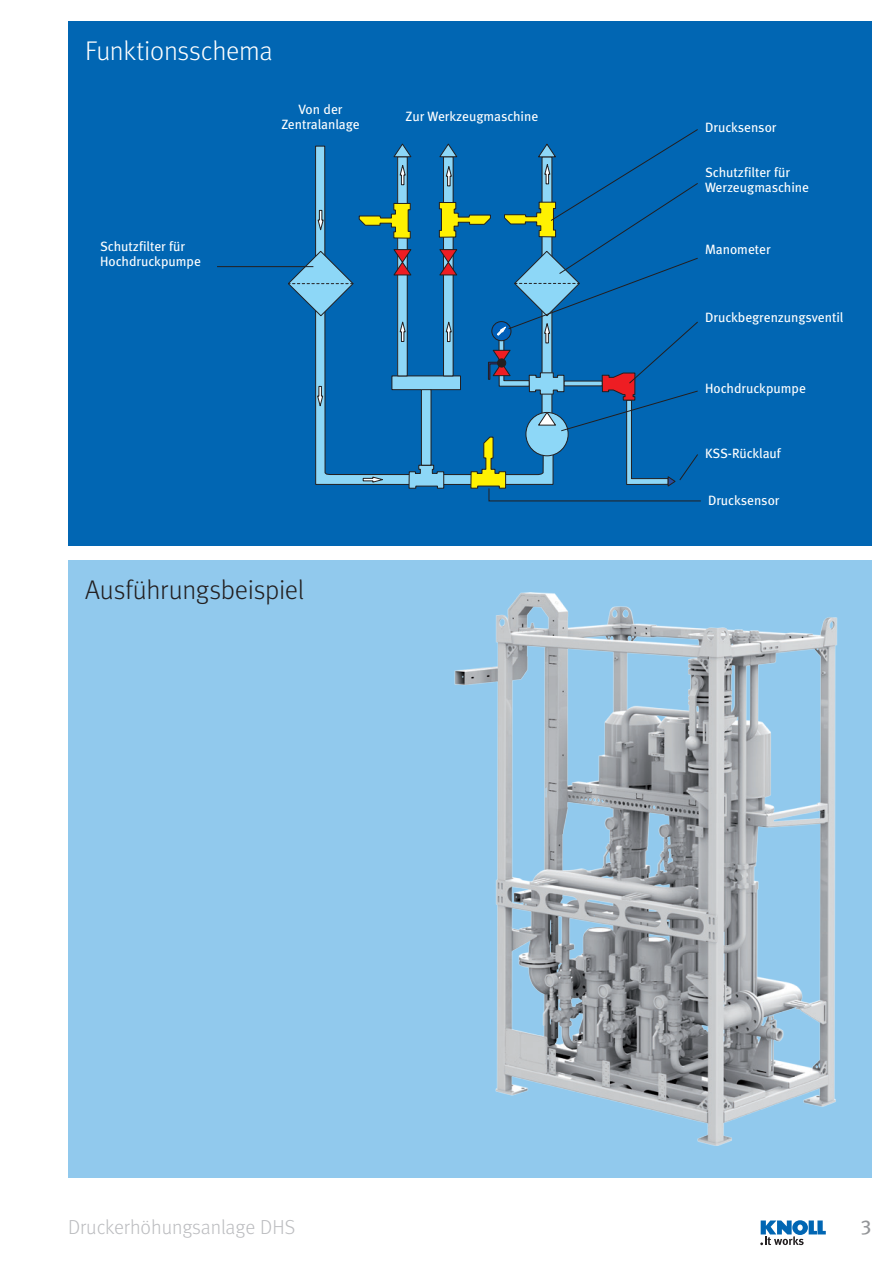
<style>
.page{position:relative;width:893px;height:1263px;background:#fff}
.page>*{position:absolute;margin:0;border:0;box-sizing:border-box;transform-origin:0 0}
.t1{font:27px "Meta Light LF";letter-spacing:-.01em;color:#231f20}
.t2{font:27px "Meta Light LF";letter-spacing:-.01em;color:#fff}
.t3{font:20.25px "Meta Light LF";color:#bcbdc0}
.t4{font:20.25px "Meta Book LF";color:#939598}
.t5{font:13.5px/15px "Meta Book LF";color:#fff}
</style>
<div class="page">
<div style="left:68px;top:21px;width:804px;height:525px;background:#0166b3"></div>
<div style="left:68px;top:561px;width:804px;height:617px;background:#91c9ed"></div>
<svg style="left:315px;top:146px;width:44px;height:339px"></svg>
<svg style="left:318px;top:210px;width:5px;height:21px"></svg>
<svg style="left:317px;top:386px;width:6px;height:21px"></svg>
<svg style="left:288px;top:251px;width:65px;height:65px"></svg>
<hr style="left:217px;top:266px;width:96px;height:1px;background:#231f20">
<svg style="left:359px;top:129px;width:342px;height:373px"></svg>
<img style="left:454px;top:593px;width:384px;height:553px">
<svg style="left:760px;top:1220px;width:66px;height:25px"></svg>
<p class="t2" style="left:85px;top:35px;width:189px">Funktionsschema</p>
<p class="t5" style="left:299px;top:102px;width:45px">Von der</p>
<p class="t5" style="left:281px;top:117px;width:80px">Zentralanlage</p>
<p class="t5" style="left:100px;top:239px;width:102px">Schutzfilter für<br>Hochdruckpumpe</p>
<p class="t5" style="left:406px;top:109px;width:134px">Zur Werkzeugmaschine</p>
<p class="t1" style="left:85px;top:574px;width:220px">Ausführungsbeispiel</p>
<p class="t5" style="left:705px;top:120px;width:73px">Drucksensor</p>
<p class="t5" style="left:705px;top:165px;width:106px">Schutzfilter für<br>Werzeugmaschine</p>
<p class="t5" style="left:705px;top:242px;width:67px">Manometer</p>
<p class="t5" style="left:705px;top:310px;width:140px">Druckbegrenzungsventil</p>
<p class="t5" style="left:705px;top:381px;width:102px">Hochdruckpumpe</p>
<p class="t5" style="left:705px;top:446px;width:77px">KSS-Rücklauf</p>
<p class="t5" style="left:708px;top:492px;width:73px">Drucksensor</p>
<h2 class="t3" style="left:68px;top:1215px;width:229px">Druckerhöhungsanlage DHS</h2>
<p class="t4" style="left:860px;top:1215px;width:13px">3</p>
</div>
